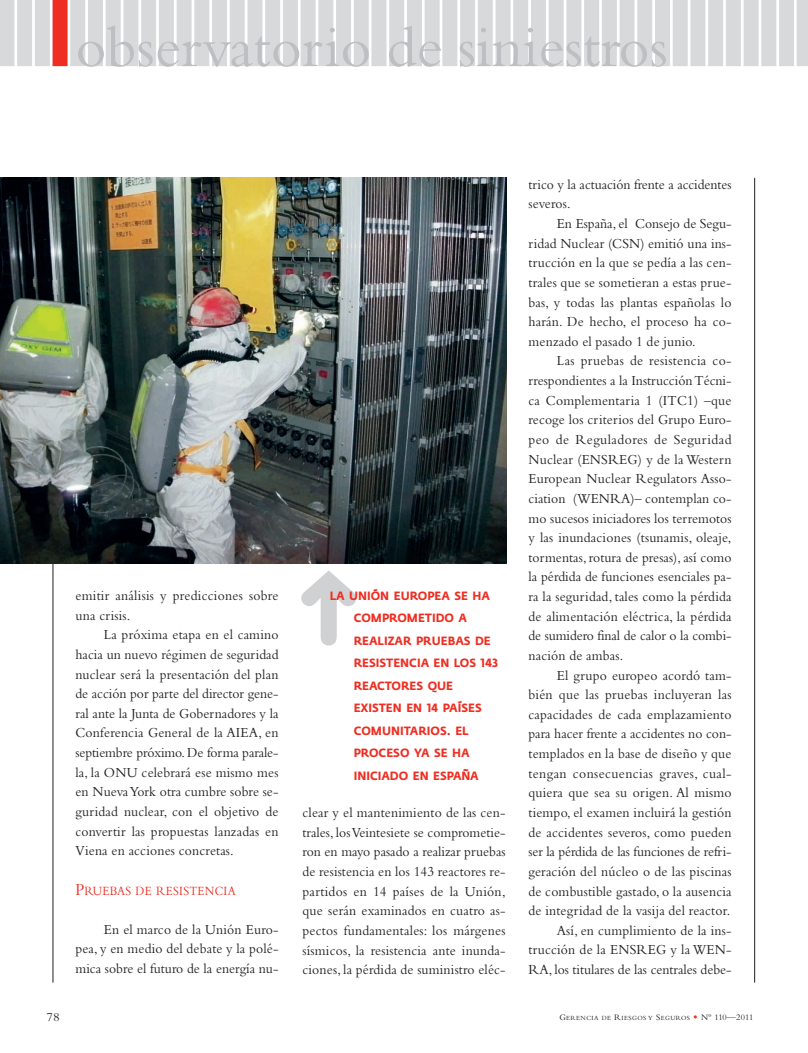
<style>
.page{position:relative;width:808px;height:1053px;background:#fff}
.page>*{position:absolute;margin:0;border:0;box-sizing:border-box;transform-origin:0 0}
.t1{font:60px "Bembo";color:#bebfc2}
.t2{font:14.38px/19.6px "Bembo";letter-spacing:.015em;color:#231f20;text-align:justify;scale:.95 1}
.t3{font:14.38px/19.6px "Bembo";letter-spacing:-.005em;color:#231f20;scale:.95 1}
.t4{font:13.12px "Bembo";letter-spacing:.02em;color:#ee2e22;scale:.9 1}
.t5{font:12.5px "Bembo";color:#231f20}
.t6{font:700 11.88px/22.5px "Fedra Sans";color:#ee2e22;scale:.95 1}
.t7{font:6.5px "Bembo";letter-spacing:.065em;color:#231f20}
.s1{font-size:17.5px}
.s2{font-size:8.75px}
.s3{font-family:"Goudy";font-size:8.75px;color:#ee2e22}
</style>
<div class="page">
<hr style="left:53px;top:178px;width:1px;height:804px;background:#231f20">
<hr style="left:754px;top:178px;width:1px;height:804px;background:#231f20">
<div style="left:0;top:0;width:14px;height:66px;background:#d8d9db"></div>
<div style="left:17px;top:0;width:15px;height:66px;background:#d8d9db"></div>
<div style="left:35px;top:0;width:15px;height:66px;background:#d8d9db"></div>
<div style="left:53px;top:0;width:15px;height:66px;background:#ee2e22"></div>
<div style="left:70px;top:0;width:15px;height:66px;background:#d8d9db"></div>
<div style="left:88px;top:0;width:15px;height:66px;background:#d8d9db"></div>
<div style="left:106px;top:0;width:15px;height:66px;background:#d8d9db"></div>
<div style="left:123px;top:0;width:15px;height:66px;background:#d8d9db"></div>
<div style="left:141px;top:0;width:15px;height:66px;background:#d8d9db"></div>
<div style="left:159px;top:0;width:15px;height:66px;background:#d8d9db"></div>
<div style="left:177px;top:0;width:15px;height:66px;background:#d8d9db"></div>
<div style="left:194px;top:0;width:15px;height:66px;background:#d8d9db"></div>
<div style="left:212px;top:0;width:15px;height:66px;background:#d8d9db"></div>
<div style="left:230px;top:0;width:15px;height:66px;background:#d8d9db"></div>
<div style="left:247px;top:0;width:15px;height:66px;background:#d8d9db"></div>
<div style="left:265px;top:0;width:15px;height:66px;background:#d8d9db"></div>
<div style="left:283px;top:0;width:15px;height:66px;background:#d8d9db"></div>
<div style="left:301px;top:0;width:15px;height:66px;background:#d8d9db"></div>
<div style="left:318px;top:0;width:15px;height:66px;background:#d8d9db"></div>
<div style="left:336px;top:0;width:15px;height:66px;background:#d8d9db"></div>
<div style="left:354px;top:0;width:15px;height:66px;background:#d8d9db"></div>
<div style="left:371px;top:0;width:15px;height:66px;background:#d8d9db"></div>
<div style="left:389px;top:0;width:15px;height:66px;background:#d8d9db"></div>
<div style="left:407px;top:0;width:15px;height:66px;background:#d8d9db"></div>
<div style="left:425px;top:0;width:15px;height:66px;background:#d8d9db"></div>
<div style="left:442px;top:0;width:15px;height:66px;background:#d8d9db"></div>
<div style="left:460px;top:0;width:15px;height:66px;background:#d8d9db"></div>
<div style="left:478px;top:0;width:15px;height:66px;background:#d8d9db"></div>
<div style="left:495px;top:0;width:15px;height:66px;background:#d8d9db"></div>
<div style="left:513px;top:0;width:15px;height:66px;background:#d8d9db"></div>
<div style="left:531px;top:0;width:15px;height:66px;background:#d8d9db"></div>
<div style="left:549px;top:0;width:15px;height:66px;background:#d8d9db"></div>
<div style="left:566px;top:0;width:15px;height:66px;background:#d8d9db"></div>
<div style="left:584px;top:0;width:15px;height:66px;background:#d8d9db"></div>
<div style="left:602px;top:0;width:15px;height:66px;background:#d8d9db"></div>
<div style="left:619px;top:0;width:15px;height:66px;background:#d8d9db"></div>
<div style="left:637px;top:0;width:15px;height:66px;background:#d8d9db"></div>
<div style="left:655px;top:0;width:15px;height:66px;background:#d8d9db"></div>
<div style="left:673px;top:0;width:15px;height:66px;background:#d8d9db"></div>
<div style="left:690px;top:0;width:15px;height:66px;background:#d8d9db"></div>
<div style="left:708px;top:0;width:15px;height:66px;background:#d8d9db"></div>
<div style="left:726px;top:0;width:15px;height:66px;background:#d8d9db"></div>
<div style="left:743px;top:0;width:15px;height:66px;background:#d8d9db"></div>
<div style="left:761px;top:0;width:15px;height:66px;background:#d8d9db"></div>
<div style="left:797px;top:0;width:11px;height:66px;background:#d8d9db"></div>
<div style="left:779px;top:0;width:15px;height:66px;background:#d8d9db"></div>
<img style="left:0;top:178px;width:507px;height:385px">
<h1 class="t1" style="left:75px;top:27px;width:594px">observatorio de siniestros</h1>
<p class="t2" style="left:75px;top:587px;width:215px">emitir análisis y predicciones sobre una crisis.</p>
<p class="t2" style="left:75px;top:626px;width:215px;text-indent:28px">La próxima etapa en el camino hacia un nuevo régimen de seguridad nuclear será la presentación del plan de acción por parte del director gene&shy;ral ante la Junta de Gobernadores y la Conferencia General de la AIEA, en septiembre próximo. De forma parale&shy;la, la ONU celebrará ese mismo mes en Nueva York otra cumbre sobre se&shy;guridad nuclear, con el objetivo de convertir las propuestas lanzadas en Viena en acciones concretas.</p>
<p class="t4" style="left:75px;top:885px;width:179px"><span class="s1">P</span>RUEBAS DE RESISTENCIA</p>
<p class="t2" style="left:75px;top:921px;width:215px;text-indent:28px">En el marco de la Unión Euro&shy;pea, y en medio del debate y la polé&shy;mica sobre el futuro de la energía nu-</p>
<p class="t6" style="left:354px;top:585px;width:153px;text-indent:-24px">LA UNIÓN EUROPEA SE HA<br>COMPROMETIDO A<br>REALIZAR PRUEBAS DE<br>RESISTENCIA EN LOS 143<br>REACTORES QUE<br>EXISTEN EN 14 PAÍSES<br>COMUNITARIOS. EL<br>PROCESO YA SE HA<br>INICIADO EN ESPAÑA</p>
<p class="t2" style="left:302px;top:804px;width:215px">clear y el mantenimiento de las cen&shy;trales, los Veintesiete se comprometie&shy;ron en mayo pasado a realizar pruebas de resistencia en los 143 reactores re&shy;partidos en 14 países de la Unión, que serán examinados en cuatro as&shy;pectos fundamentales: los márgenes sísmicos, la resistencia ante inunda&shy;ciones, la pérdida de suministro eléc-</p>
<p class="t3" style="left:528px;top:176px;width:215px">trico y la actuación frente a accidentes severos.</p>
<p class="t2" style="left:528px;top:215px;width:215px;text-indent:28px">En España, el Consejo de Segu&shy;ridad Nuclear (CSN) emitió una ins&shy;trucción en la que se pedía a las cen&shy;trales que se sometieran a estas prue&shy;bas, y todas las plantas españolas lo harán. De hecho, el proceso ha co&shy;menzado el pasado 1 de junio.</p>
<p class="t2" style="left:528px;top:352px;width:215px;text-indent:28px">Las pruebas de resistencia co&shy;rrespondientes a la Instrucción Técni&shy;ca Complementaria 1 (ITC1) –que recoge los criterios del Grupo Euro&shy;peo de Reguladores de Seguridad Nuclear (ENSREG) y de la Western European Nuclear Regulators Asso&shy;ciation (WENRA)– contemplan co&shy;mo sucesos iniciadores los terremotos y las inundaciones (tsunamis, oleaje, tormentas, rotura de presas), así como la pérdida de funciones esenciales pa&shy;ra la seguridad, tales como la pérdida de alimentación eléctrica, la pérdida de sumidero final de calor o la combi&shy;nación de ambas.</p>
<p class="t2" style="left:528px;top:666px;width:215px;text-align:right">El grupo europeo acordó tam-<br>bién que las pruebas incluyeran las capacidades de cada emplazamiento para hacer frente a accidentes no con&shy;templados en la base de diseño y que tengan consecuencias graves, cual&shy;quiera que sea su origen. Al mismo tiempo, el examen incluirá la gestión de accidentes severos, como pueden ser la pérdida de las funciones de refri&shy;geración del núcleo o de las piscinas de combustible gastado, o la ausencia de integridad de la vasija del reactor.<br>Así, en cumplimiento de la ins&shy;trucción de la ENSREG y la WEN-RA, los titulares de las centrales debe-</p>
<p class="t5" style="left:47px;top:1013px;width:14px">78</p>
<p class="t7" style="left:559px;top:1015px;width:196px"><span class="s2">G</span>ERENCIA DE <span class="s2">R</span>IESGOS Y <span class="s2">S</span>EGUROS <span class="s3">•</span> <span class="s2">Nº 110—2011</span></p>
</div>
